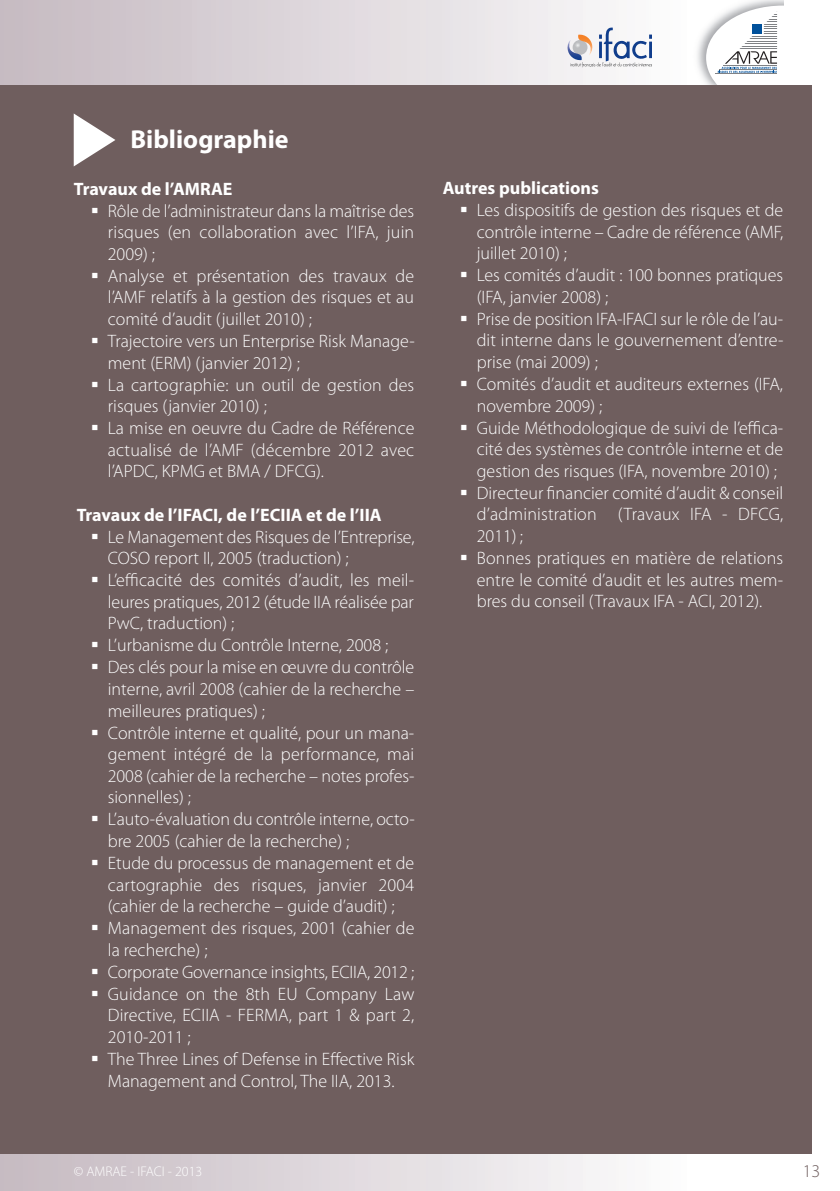
<style>
.page{position:relative;width:840px;height:1191px;background:#fff}
.page>*{position:absolute;margin:0;border:0;box-sizing:border-box;transform-origin:0 0}
.t1{font:700 26px "Myriad Pro";color:#fff}
.t2{font:300 18px/21.6px "Myriad Pro";color:#fff;text-align:justify}
.t3{font:700 18px "Myriad Pro";color:#fff}
.t4{font:300 18px "Myriad Pro";color:#6f5e5e}
.t5{font:300 14px "Myriad Pro";color:#fff}
</style>
<div class="page">
<div style="left:0;top:0;width:689px;height:1191px;background:linear-gradient(to right,#c5b9c1,#fcfcfd)"></div>
<svg style="left:567px;top:28px;width:84px;height:39px"></svg>
<img style="left:697px;top:0;width:85px;height:81px">
<svg style="left:705px;top:6px;width:77px;height:78px"></svg>
<hr style="left:722px;top:65px;width:54px;height:1px;background:#808285">
<hr style="left:718px;top:70px;width:58px;height:1px;background:#808285">
<hr style="left:714px;top:74px;width:62px;height:1px;background:#808285">
<div style="left:0;top:85px;width:811px;height:1068px;background:#6f5e5e"></div>
<svg style="left:74px;top:113px;width:41px;height:53px"></svg>
<h1 class="t1" style="left:130px;top:129px;width:159px">Bibliographie</h1>
<p class="t3" style="left:74px;top:182px;width:160px">Travaux de l’AMRAE</p>
<p class="t2" style="left:108px;top:201px;width:308px;text-indent:-17px">▪ Rôle de l’administrateur dans la maîtrise des risques (en collaboration avec l’IFA, juin 2009) ;</p>
<p class="t2" style="left:108px;top:266px;width:308px;text-indent:-17px">▪ Analyse et présentation des travaux de l’AMF relatifs à la gestion des risques et au comité d’audit (juillet 2010) ;</p>
<p class="t2" style="left:108px;top:331px;width:308px;text-indent:-17px">▪ Trajectoire vers un Enterprise Risk Manage&shy;ment (ERM) (janvier 2012) ;</p>
<p class="t2" style="left:108px;top:375px;width:308px;text-indent:-17px">▪ La cartographie: un outil de gestion des risques (janvier 2010) ;</p>
<p class="t2" style="left:108px;top:419px;width:308px;text-indent:-17px">▪ La mise en oeuvre du Cadre de Référence actualisé de l’AMF (décembre 2012 avec l’APDC, KPMG et BMA / DFCG).</p>
<p class="t3" style="left:77px;top:508px;width:306px">Travaux de l’IFACI, de l’ECIIA et de l’IIA</p>
<p class="t2" style="left:108px;top:527px;width:308px;text-indent:-17px">▪ Le Management des Risques de l’Entreprise,<br>COSO report II, 2005 (traduction) ;</p>
<p class="t2" style="left:108px;top:571px;width:308px;text-indent:-17px">▪ L’efficacité des comités d’audit, les meil&shy;leures pratiques, 2012 (étude IIA réalisée par PwC, traduction) ;</p>
<p class="t2" style="left:91px;top:636px;width:299px">▪ L’urbanisme du Contrôle Interne, 2008 ;</p>
<p class="t2" style="left:108px;top:658px;width:308px;text-indent:-17px">▪ Des clés pour la mise en œuvre du contrôle interne, avril 2008 (cahier de la recherche – meilleures pratiques) ;</p>
<p class="t2" style="left:108px;top:723px;width:308px;text-indent:-17px">▪ Contrôle interne et qualité, pour un mana&shy;gement intégré de la performance, mai 2008 (cahier de la recherche – notes profes&shy;sionnelles) ;</p>
<p class="t2" style="left:108px;top:810px;width:308px;text-indent:-17px">▪ L’auto-évaluation du contrôle interne, octo&shy;bre 2005 (cahier de la recherche) ;</p>
<p class="t2" style="left:108px;top:853px;width:308px;text-indent:-17px">▪ Etude du processus de management et de cartographie des risques, janvier 2004 (cahier de la recherche – guide d’audit) ;</p>
<p class="t2" style="left:108px;top:918px;width:308px;text-indent:-17px">▪ Management des risques, 2001 (cahier de la recherche) ;</p>
<p class="t2" style="left:91px;top:962px;width:324px">▪ Corporate Governance insights, ECIIA, 2012 ;</p>
<p class="t2" style="left:108px;top:984px;width:308px;text-indent:-17px">▪ Guidance on the 8th EU Company Law Directive, ECIIA - FERMA, part 1 &amp; part 2, 2010-2011 ;</p>
<p class="t2" style="left:91px;top:1049px;width:325px;text-align:center">▪ The Three Lines of Defense in Effective Risk<br>Management and Control, The IIA, 2013.</p>
<p class="t3" style="left:442px;top:181px;width:158px">Autres publications</p>
<p class="t2" style="left:476px;top:201px;width:308px;text-indent:-17px">▪ Les dispositifs de gestion des risques et de contrôle interne – Cadre de référence (AMF, juillet 2010) ;</p>
<p class="t2" style="left:476px;top:266px;width:308px;text-indent:-17px">▪ Les comités d’audit : 100 bonnes pratiques (IFA, janvier 2008) ;</p>
<p class="t2" style="left:476px;top:309px;width:308px;text-indent:-17px">▪ Prise de position IFA-IFACI sur le rôle de l’au&shy;dit interne dans le gouvernement d’entre&shy;prise (mai 2009) ;</p>
<p class="t2" style="left:476px;top:375px;width:307px;text-indent:-17px">▪ Comités d’audit et auditeurs externes (IFA, novembre 2009) ;</p>
<p class="t2" style="left:476px;top:418px;width:308px;text-indent:-17px">▪ Guide Méthodologique de suivi de l’effica&shy;cité des systèmes de contrôle interne et de gestion des risques (IFA, novembre 2010) ;</p>
<p class="t2" style="left:476px;top:483px;width:308px;text-indent:-17px">▪ Directeur financier comité d’audit &amp; conseil d’administration (Travaux IFA - DFCG, 2011) ;</p>
<p class="t2" style="left:476px;top:548px;width:308px;text-indent:-17px">▪ Bonnes pratiques en matière de relations entre le comité d’audit et les autres mem&shy;bres du conseil (Travaux IFA - ACI, 2012).</p>
<p class="t5" style="left:74px;top:1166px;width:130px">© AMRAE - IFACI - 2013</p>
<p class="t4" style="left:802px;top:1164px;width:19px">13</p>
</div>
